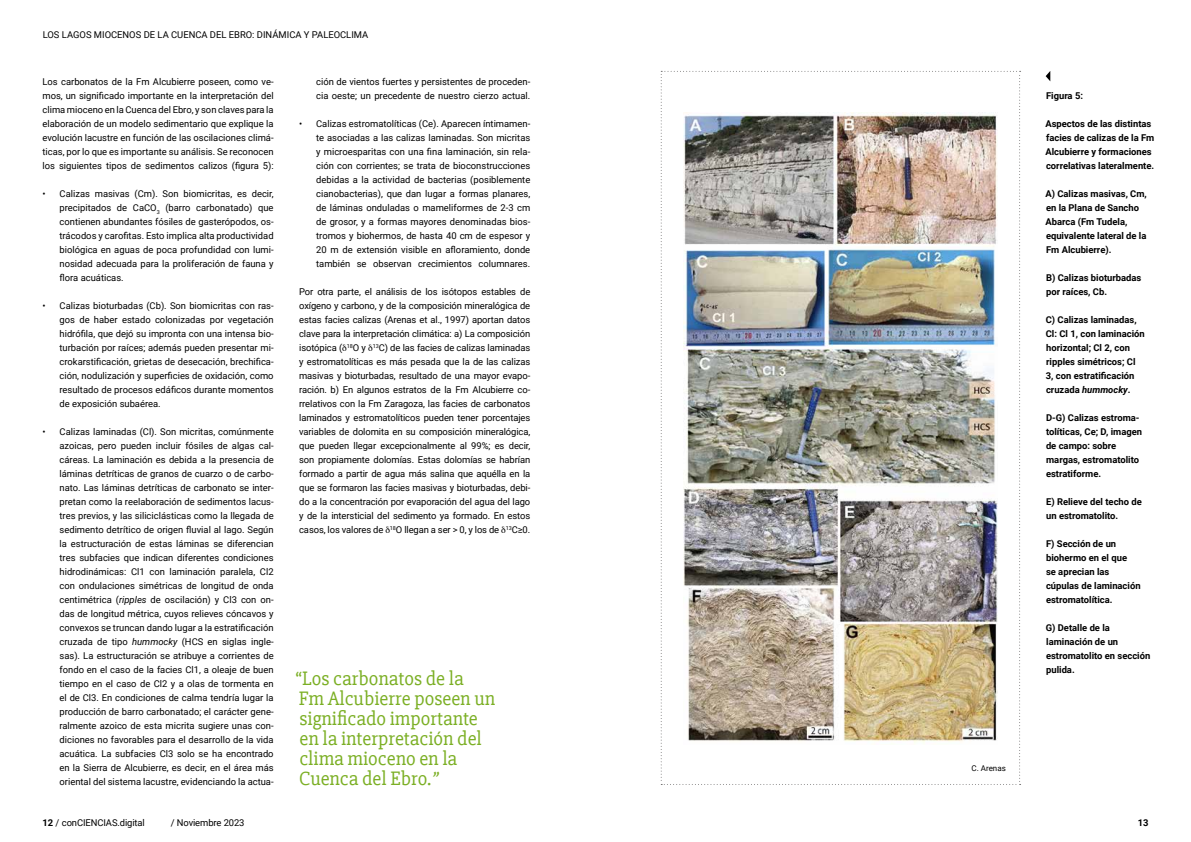
<style>
.page{position:relative;width:1191px;height:842px;background:#fff}
.page>*{position:absolute;margin:0;border:0;box-sizing:border-box;transform-origin:0 0}
.t1{font:20px/20px "Slabo 27 px";color:#7baf24}
.t2{font:9.4px/14px "Roboto";color:#000;text-align:justify}
.t3{font:700 9.4px/14px "Roboto";color:#000}
.t4{font:8px "Roboto";color:#000}
.s1{font-style:italic}
.s2{font-weight:700}
</style>
<div class="page">
<img style="left:660px;top:71px;width:360px;height:714px">
<svg style="left:1045px;top:71px;width:5px;height:10px"></svg>
<p class="t2" style="left:43px;top:28px;width:327px">LOS LAGOS MIOCENOS DE LA CUENCA DEL EBRO: DINÁMICA Y PALEOCLIMA</p>
<p class="t2" style="left:43px;top:74px;width:233px">Los carbonatos de la Fm Alcubierre poseen, como ve&shy;mos, un significado importante en la interpretación del clima mioceno en la Cuenca del Ebro, y son claves para la elaboración de un modelo sedimentario que explique la evolución lacustre en función de las oscilaciones climá&shy;ticas, por lo que es importante su análisis. Se reconocen los siguientes tipos de sedimentos calizos (figura 5):</p>
<p class="t2" style="left:60px;top:186px;width:216px;text-indent:-17px">• Calizas masivas (Cm). Son biomicritas, es decir, precipitados de CaCO<sub>3</sub> (barro carbonatado) que contienen abundantes fósiles de gasterópodos, os&shy;trácodos y carofitas. Esto implica alta productividad biológica en aguas de poca profundidad con lumi&shy;nosidad adecuada para la proliferación de fauna y flora acuáticas.</p>
<p class="t2" style="left:60px;top:298px;width:216px;text-indent:-17px">• Calizas bioturbadas (Cb). Son biomicritas con ras&shy;gos de haber estado colonizadas por vegetación hidrófila, que dejó su impronta con una intensa bio&shy;turbación por raíces; además pueden presentar mi&shy;crokarstificación, grietas de desecación, brechifica&shy;ción, nodulización y superficies de oxidación, como resultado de procesos edáficos durante momentos de exposición subaérea.</p>
<p class="t2" style="left:60px;top:424px;width:216px;text-indent:-17px">• Calizas laminadas (Cl). Son micritas, comúnmente azoicas, pero pueden incluir fósiles de algas cal&shy;cáreas. La laminación es debida a la presencia de láminas detríticas de granos de cuarzo o de carbo&shy;nato. Las láminas detríticas de carbonato se inter&shy;pretan como la reelaboración de sedimentos lacus&shy;tres previos, y las siliciclásticas como la llegada de sedimento detrítico de origen fluvial al lago. Según la estructuración de estas láminas se diferencian tres subfacies que indican diferentes condiciones hidrodinámicas: Cl1 con laminación paralela, Cl2 con ondulaciones simétricas de longitud de onda centimétrica (<span class="s1">ripples</span> de oscilación) y Cl3 con on&shy;das de longitud métrica, cuyos relieves cóncavos y convexos se truncan dando lugar a la estratificación cruzada de tipo <span class="s1">hummocky</span> (HCS en siglas ingle&shy;sas). La estructuración se atribuye a corrientes de fondo en el caso de la facies Cl1, a oleaje de buen tiempo en el caso de Cl2 y a olas de tormenta en el de Cl3. En condiciones de calma tendría lugar la producción de barro carbonatado; el carácter gene&shy;ralmente azoico de esta micrita sugiere unas con&shy;diciones no favorables para el desarrollo de la vida acuática. La subfacies Cl3 solo se ha encontrado en la Sierra de Alcubierre, es decir, en el área más oriental del sistema lacustre, evidenciando la actua-</p>
<p class="t2" style="left:316px;top:74px;width:216px">ción de vientos fuertes y persistentes de proceden&shy;cia oeste; un precedente de nuestro cierzo actual.</p>
<p class="t2" style="left:316px;top:116px;width:216px;text-indent:-17px">• Calizas estromatolíticas (Ce). Aparecen íntimamen&shy;te asociadas a las calizas laminadas. Son micritas y microesparitas con una fina laminación, sin rela&shy;ción con corrientes; se trata de bioconstrucciones debidas a la actividad de bacterias (posiblemente cianobacterias), que dan lugar a formas planares, de láminas onduladas o mameliformes de 2-3 cm de grosor, y a formas mayores denominadas bios&shy;tromos y biohermos, de hasta 40 cm de espesor y 20 m de extensión visible en afloramiento, donde también se observan crecimientos columnares.</p>
<p class="t2" style="left:299px;top:284px;width:233px">Por otra parte, el análisis de los isótopos estables de oxígeno y carbono, y de la composición mineralógica de estas facies calizas (Arenas et al., 1997) aportan datos clave para la interpretación climática: a) La composición isotópica ( <sup>18</sup>O y <sup>13</sup>C) de las facies de calizas laminadas y estromatolíticas es más pesada que la de las calizas masivas y bioturbadas, resultado de una mayor evapo&shy;ración. b) En algunos estratos de la Fm Alcubierre co&shy;rrelativos con la Fm Zaragoza, las facies de carbonatos laminados y estromatolíticos pueden tener porcentajes variables de dolomita en su composición mineralógica, que pueden llegar excepcionalmente al 99%; es decir, son propiamente dolomías. Estas dolomías se habrían formado a partir de agua más salina que aquélla en la que se formaron las facies masivas y bioturbadas, debi&shy;do a la concentración por evaporación del agua del lago y de la intersticial del sedimento ya formado. En estos casos, los valores de <sup>18</sup>O llegan a ser &gt; 0, y los de <sup>13</sup>C≥0.</p>
<p class="t1" style="left:295px;top:668px;width:201px">“Los carbonatos de la<br>Fm Alcubierre poseen un significado importante en la interpretación del clima mioceno en la<br>Cuenca del Ebro.<span class="s1">”</span></p>
<p class="t4" style="left:971px;top:762px;width:36px">C. Arenas</p>
<p class="t3" style="left:1046px;top:88px;width:38px">Figura 5:</p>
<p class="t3" style="left:1045px;top:116px;width:110px">Aspectos de las distintas facies de calizas de la Fm<br>Alcubierre y formaciones correlativas lateralmente.</p>
<p class="t3" style="left:1045px;top:186px;width:103px">A) Calizas masivas, Cm, en la Plana de Sancho<br>Abarca (Fm Tudela, equivalente lateral de la<br>Fm Alcubierre).</p>
<p class="t3" style="left:1046px;top:270px;width:97px">B) Calizas bioturbadas por raíces, Cb.</p>
<p class="t3" style="left:1045px;top:312px;width:100px">C) Calizas laminadas,<br>Cl: Cl 1, con laminación horizontal; Cl 2, con ripples simétricos; Cl<br>3, con estratificación cruzada <span class="s1">hummocky</span>.</p>
<p class="t3" style="left:1046px;top:410px;width:98px">D-G) Calizas estroma&shy;tolíticas, Ce; D, imagen de campo: sobre margas, estromatolito estratiforme.</p>
<p class="t3" style="left:1046px;top:494px;width:97px">E) Relieve del techo de un estromatolito.</p>
<p class="t3" style="left:1046px;top:536px;width:96px">F) Sección de un biohermo en el que<br>se aprecian las cúpulas de laminación estromatolítica.</p>
<p class="t3" style="left:1045px;top:620px;width:106px">G) Detalle de la laminación de un estromatolito en sección pulida.</p>
<p class="t2" style="left:43px;top:816px;width:104px"><span class="s2">12</span> / conCIENCIAS.digital</p>
<p class="t2" style="left:171px;top:816px;width:75px">/ Noviembre 2023</p>
<p class="t3" style="left:1137px;top:816px;width:12px">13</p>
</div>
